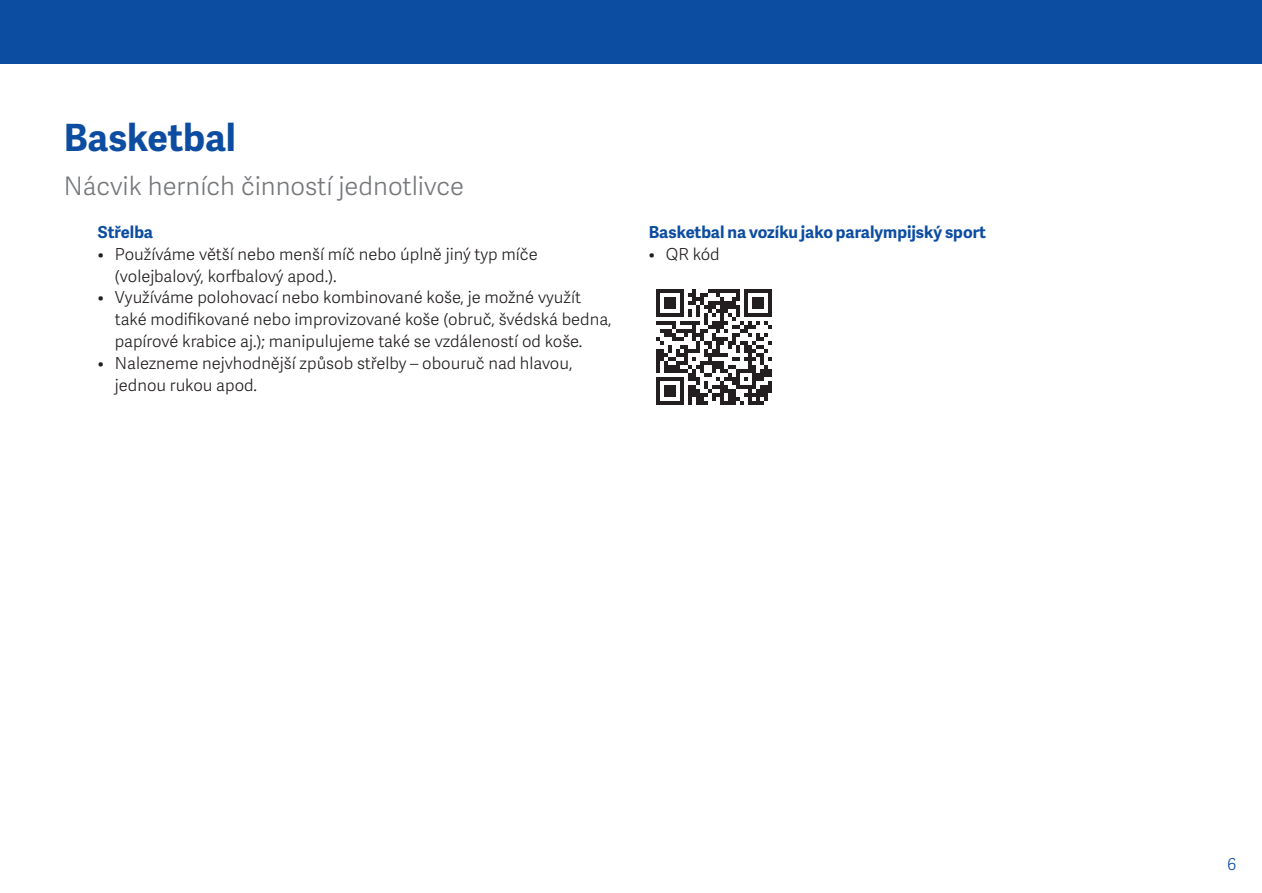
<style>
.page{position:relative;width:1262px;height:893px;background:#fff}
.page>*{position:absolute;margin:0;border:0;box-sizing:border-box;transform-origin:0 0}
.t1{font:700 37.5px "Adelle Sans";letter-spacing:-.01em;color:#0d4da1}
.t2{font:300 25.5px "Adelle Sans";color:#76787b}
.t3{font:300 16.5px/21.8px "Adelle Sans";color:#231f20}
.t4{font:700 16.5px "Adelle Sans";color:#0d4da1}
.t5{font:300 16.5px "Adelle Sans";color:#0d4da1}
</style>
<div class="page">
<div style="left:0;top:0;width:1261px;height:64px;background:#0d4da1"></div>
<img style="left:656px;top:289px;width:116px;height:116px">
<h1 class="t1" style="left:64px;top:110px;width:173px">Basketbal</h1>
<h2 class="t2" style="left:64px;top:167px;width:401px">Nácvik herních činností jednotlivce</h2>
<p class="t4" style="left:98px;top:220px;width:57px">Střelba</p>
<p class="t3" style="left:115px;top:242px;width:424px;text-indent:-17px">• Používáme větší nebo menší míč nebo úplně jiný typ míče (volejbalový, korfbalový apod.).</p>
<p class="t3" style="left:115px;top:286px;width:498px;text-indent:-17px">• Využíváme polohovací nebo kombinované koše, je možné využít také modifikované nebo improvizované koše (obruč, švédská bedna, papírové krabice aj.); manipulujeme také se vzdáleností od koše.</p>
<p class="t3" style="left:115px;top:351px;width:459px;text-indent:-17px">• Nalezneme nejvhodnější způsob střelby – obouruč nad hlavou, jednou rukou apod.</p>
<p class="t4" style="left:649px;top:220px;width:338px">Basketbal na vozíku jako paralympijský sport</p>
<p class="t3" style="left:649px;top:242px;width:72px">• QR kód</p>
<p class="t5" style="left:1226px;top:851px;width:11px">6</p>
</div>
